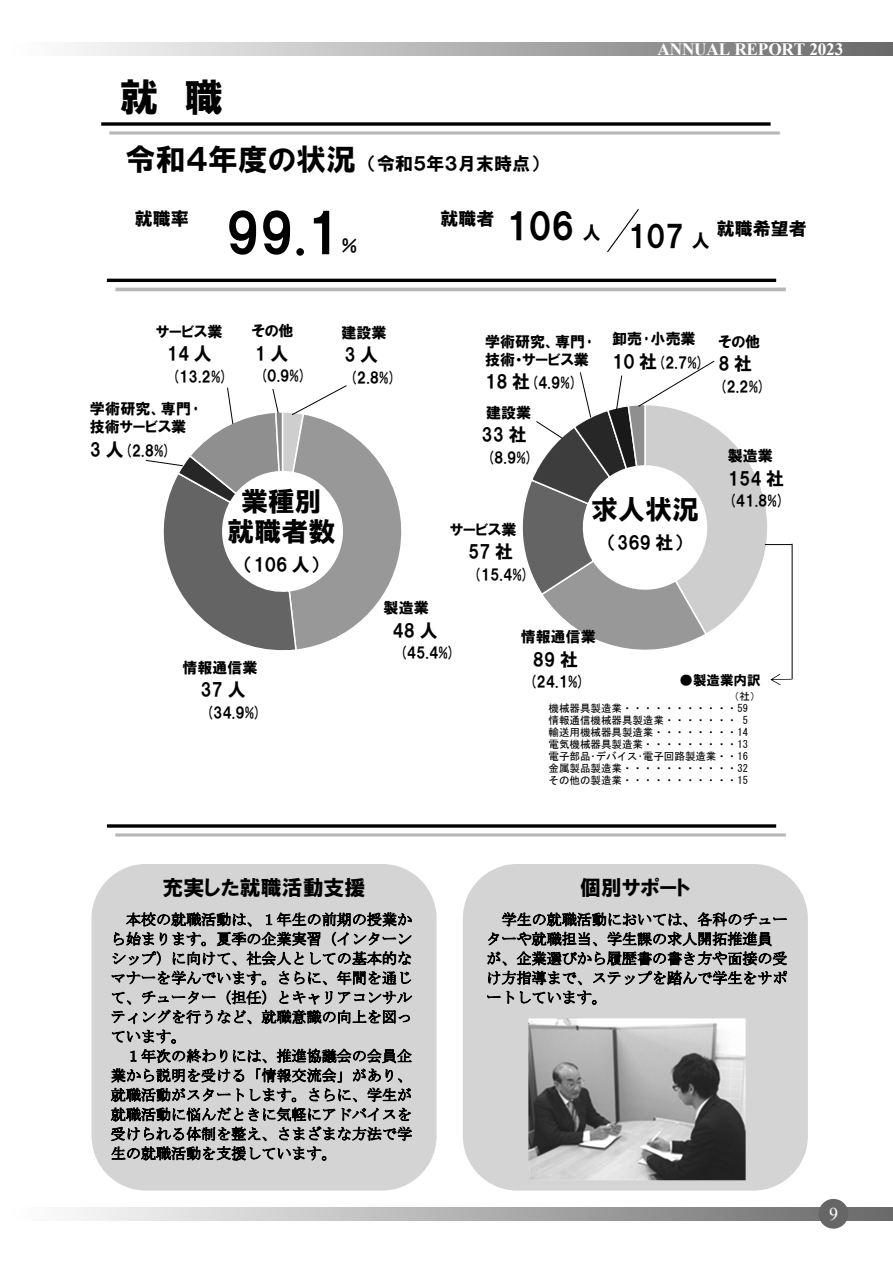
<style>
.page{position:relative;width:893px;height:1263px;background:#fff}
.page>*{position:absolute;margin:0;border:0;box-sizing:border-box;transform-origin:0 0}
.t1{font:54px "HGP Soei Kakugothic UB";color:#000}
.t2{font:39px "HGP Soei Kakugothic UB";color:#000}
.t3{font:36px "HGP Soei Kakugothic UB";color:#000}
.t4{font:27px/30px "HGP Soei Kakugothic UB";color:#000;text-align:center}
.t5{font:21px "HGP Soei Kakugothic UB";color:#000}
.t6{font:18px "HGP Soei Kakugothic UB";color:#000}
.t7{font:18px "Times New Roman";color:#fff}
.t8{font:700 17.25px "Times New Roman";letter-spacing:-.01em;color:#fff}
.t9{font:15px/19.5px "MS Mincho";color:#000;text-align:justify}
.t10{font:15px/18px "HGP Soei Kakugothic UB";color:#000}
.t11{font:13.5px "HGP Soei Kakugothic UB";color:#000}
.t12{font:10.5px/12.1px "MS Gothic";color:#000}
.s1{font-size:30px}
.s2{font-size:18px}
</style>
<div class="page">
<svg style="left:75px;top:43px;width:818px;height:13px;background:#aeaeae"></svg>
<svg style="left:75px;top:1207px;width:818px;height:13px;background:#b1b1b1"></svg>
<div style="left:819px;top:1199px;width:29px;height:30px;background:#666;border-radius:50%"></div>
<div style="left:463px;top:864px;width:345px;height:326px;background:#d4d4d4;border-radius:54px"></div>
<div style="left:92px;top:864px;width:345px;height:326px;background:#d4d4d4;border-radius:54px"></div>
<svg style="left:607px;top:209px;width:32px;height:44px"></svg>
<svg style="left:101px;top:122px;width:670px;height:4px;background:#272727"></svg>
<hr style="left:107px;top:279px;width:669px;height:3px;background:#000">
<hr style="left:792px;top:544px;width:1px;height:135px;background:#000">
<svg style="left:770px;top:674px;width:22px;height:11px"></svg>
<svg style="left:107px;top:824px;width:669px;height:4px;background:#272727"></svg>
<img style="left:528px;top:1018px;width:217px;height:162px">
<svg style="left:145px;top:385px;width:257px;height:266px"></svg>
<svg style="left:522px;top:360px;width:270px;height:293px"></svg>
<p class="t8" style="left:657px;top:37px;width:187px">ANNUAL REPORT 2023</p>
<h2 class="t2" style="left:120px;top:77px;width:105px">就 職</h2>
<p class="t6" style="left:126px;top:155px;width:415px"><span class="s1">令和４年度の状況</span> （令和５年３月末時点）</p>
<p class="t6" style="left:135px;top:209px;width:55px">就職率</p>
<p class="t6" style="left:441px;top:209px;width:55px">就職者</p>
<h1 class="t1" style="left:226px;top:206px;width:116px">99.1</h1>
<h3 class="t3" style="left:506px;top:208px;width:205px">106 <span class="s2">人</span> <sub>107</sub> <sub>人</sub></h3>
<p class="t6" style="left:717px;top:219px;width:91px">就職希望者</p>
<p class="t6" style="left:340px;top:237px;width:19px">％</p>
<p class="t10" style="left:156px;top:322px;width:68px">サービス業</p>
<p class="t6" style="left:167px;top:345px;width:47px">14 人</p>
<p class="t10" style="left:171px;top:367px;width:59px">(13.2%)</p>
<p class="t10" style="left:90px;top:400px;width:111px">学術研究、専門･技術サービス業</p>
<p class="t10" style="left:90px;top:441px;width:83px"><span class="s2">3 人</span>(2.8%)</p>
<p class="t10" style="left:252px;top:322px;width:43px">その他</p>
<p class="t6" style="left:255px;top:344px;width:35px">1 人</p>
<p class="t10" style="left:259px;top:367px;width:49px">(0.9%)</p>
<p class="t10" style="left:341px;top:323px;width:47px">建設業</p>
<p class="t6" style="left:344px;top:346px;width:35px">3 人</p>
<p class="t10" style="left:349px;top:368px;width:49px">(2.8%)</p>
<h3 class="t4" style="left:227px;top:486px;width:109px">業種別就職者数</h3>
<p class="t6" style="left:244px;top:555px;width:76px">（106 人）</p>
<p class="t10" style="left:485px;top:332px;width:110px">学術研究、専門･技術・サービス業</p>
<p class="t10" style="left:485px;top:374px;width:94px"><span class="s2">18 社</span>(4.9%)</p>
<p class="t10" style="left:486px;top:403px;width:47px">建設業</p>
<p class="t6" style="left:482px;top:426px;width:47px">33 社</p>
<p class="t10" style="left:486px;top:448px;width:49px">(8.9%)</p>
<p class="t10" style="left:612px;top:327px;width:94px;line-height:23.5px">卸売･小売業<br><span class="s2">10 社</span>(2.7%)</p>
<p class="t10" style="left:450px;top:520px;width:68px">サービス業</p>
<p class="t6" style="left:468px;top:543px;width:47px">57 社</p>
<p class="t10" style="left:473px;top:565px;width:59px">(15.4%)</p>
<h3 class="t4" style="left:591px;top:494px;width:109px">求人状況</h3>
<p class="t6" style="left:608px;top:533px;width:76px">（369 社）</p>
<p class="t10" style="left:718px;top:332px;width:43px">その他</p>
<p class="t6" style="left:718px;top:355px;width:35px">8 社</p>
<p class="t10" style="left:718px;top:377px;width:49px">(2.2%)</p>
<p class="t10" style="left:728px;top:447px;width:47px">製造業</p>
<p class="t6" style="left:728px;top:469px;width:58px">154 社</p>
<p class="t10" style="left:728px;top:492px;width:59px">(41.8%)</p>
<p class="t10" style="left:182px;top:658px;width:77px">情報通信業</p>
<p class="t6" style="left:200px;top:681px;width:47px">37 人</p>
<p class="t10" style="left:205px;top:703px;width:59px">(34.9%)</p>
<p class="t10" style="left:384px;top:599px;width:47px">製造業</p>
<p class="t6" style="left:393px;top:621px;width:47px">48 人</p>
<p class="t10" style="left:399px;top:644px;width:59px">(45.4%)</p>
<p class="t10" style="left:521px;top:627px;width:77px">情報通信業</p>
<p class="t6" style="left:533px;top:650px;width:47px">89 社</p>
<p class="t10" style="left:528px;top:672px;width:59px">(24.1%)</p>
<p class="t11" style="left:680px;top:673px;width:82px">●製造業内訳</p>
<p class="t12" style="left:548px;top:690px;width:213px;text-indent:180px">（社）機械器具製造業・・・・・・・・・・・59情報通信機械器具製造業・・・・・・・ 5輸送用機械器具製造業・・・・・・・・14電気機械器具製造業・・・・・・・・・13電子部品･デバイス･電子回路製造業・・16金属製品製造業・・・・・・・・・・・32その他の製造業・・・・・・・・・・・15</p>
<h3 class="t5" style="left:162px;top:877px;width:205px">充実した就職活動支援</h3>
<h3 class="t5" style="left:580px;top:877px;width:112px">個別サポート</h3>
<p class="t9" style="left:111px;top:910px;width:303px;text-indent:15px">本校の就職活動は、１年生の前期の授業から始まります。夏季の企業実習（インターンシップ）に向けて、社会人としての基本的なマナーを学んでいます。さらに、年間を通じて、チューター（担任）とキャリアコンサルティングを行うなど、就職意識の向上を図っています。</p>
<p class="t9" style="left:111px;top:1046px;width:303px;text-indent:15px">１年次の終わりには、推進協議会の会員企業から説明を受ける「情報交流会」があり、就職活動がスタートします。さらに、学生が就職活動に悩んだときに気軽にアドバイスを受けられる体制を整え、さまざまな方法で学生の就職活動を支援しています。</p>
<p class="t9" style="left:486px;top:910px;width:303px;text-align:left;text-indent:15px">学生の就職活動においては、各科のチューターや就職担当、学生課の求人開拓推進員が、企業選びから履歴書の書き方や面接の受け方指導まで、ステップを踏んで学生をサポートしています。</p>
<p class="t7" style="left:829px;top:1201px;width:10px">9</p>
</div>
